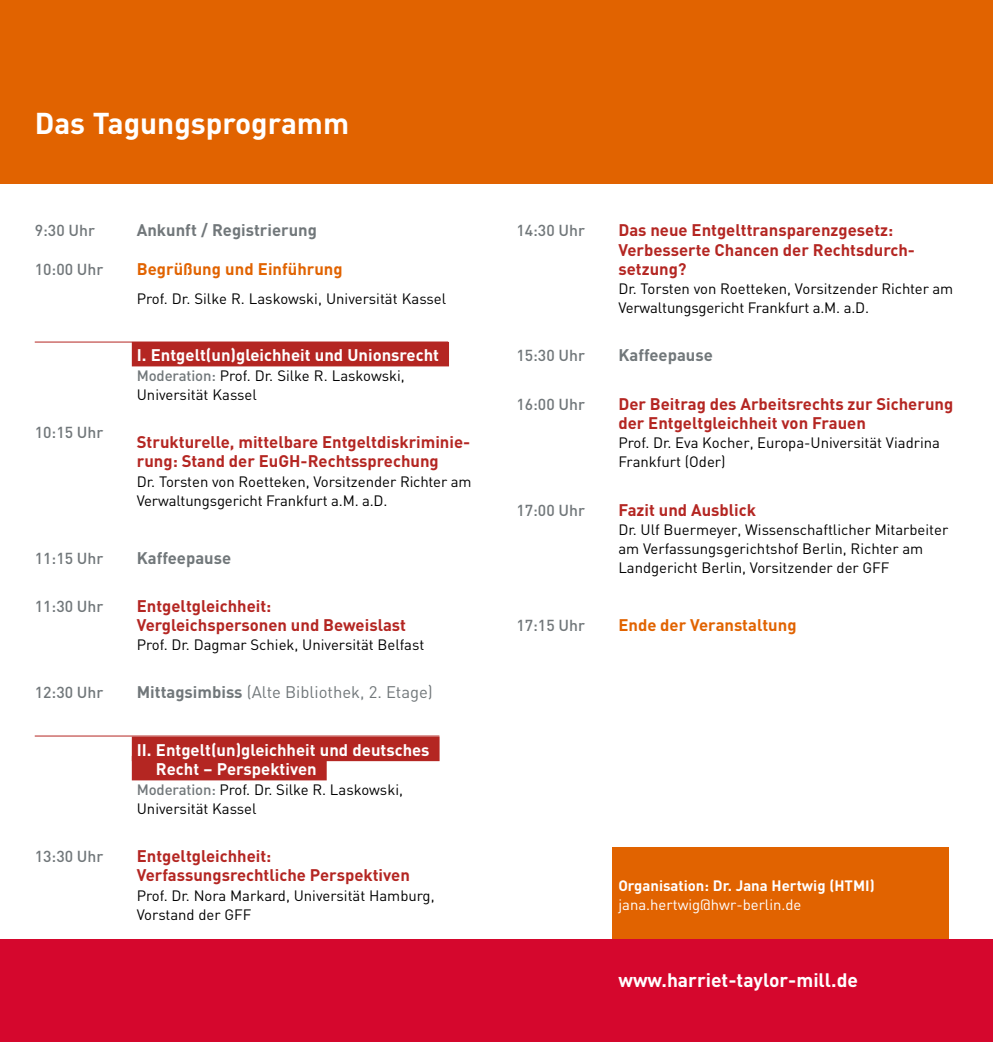
<style>
.page{position:relative;width:993px;height:1042px;background:#fff}
.page>*{position:absolute;margin:0;border:0;box-sizing:border-box;transform-origin:0 0}
.t1{font:700 29.75px "DIN";color:#fff}
.t2{font:700 19.25px "DIN";color:#fff}
.t3{font:700 16.62px/19.2px "DIN";color:#b42622}
.t4{font:700 16.62px/19.2px "DIN";color:#fff}
.t5{font:700 16.62px "DIN";color:#71777a}
.t6{font:700 16.62px "DIN";color:#e16300}
.t7{font:16.62px "DIN";color:#71777a}
.t8{font:500 15.75px "DIN";color:#71777a}
.t9{font:14.88px/19.2px "DIN";color:#000}
.t10{font:700 14.88px "DIN";color:#fff}
.t11{font:14.88px "DIN";color:#fff}
.s1{font-weight:500;color:#71777a}
.s2{font-weight:700}
</style>
<div class="page">
<div style="left:612px;top:847px;width:336px;height:100px;background:#e16300"></div>
<div style="left:0;top:0;width:992px;height:184px;background:#e16300"></div>
<div style="left:0;top:940px;width:992px;height:102px;background:#d5072d"></div>
<div style="left:132px;top:342px;width:317px;height:24px;background:#b42622"></div>
<div style="left:132px;top:736px;width:307px;height:25px;background:#b42622"></div>
<div style="left:132px;top:756px;width:194px;height:24px;background:#b42622"></div>
<hr style="left:35px;top:342px;width:413px;height:1px;background:#b42622">
<hr style="left:35px;top:735px;width:404px;height:1px;background:#b42622">
<h1 class="t1" style="left:35px;top:104px;width:316px">Das Tagungsprogramm</h1>
<p class="t8" style="left:35px;top:221px;width:62px">9:30 Uhr</p>
<p class="t8" style="left:35px;top:259px;width:70px">10:00 Uhr</p>
<p class="t8" style="left:35px;top:423px;width:70px">10:15 Uhr</p>
<p class="t8" style="left:35px;top:548px;width:70px">11:15 Uhr</p>
<p class="t8" style="left:35px;top:596px;width:70px">11:30 Uhr</p>
<p class="t8" style="left:35px;top:682px;width:70px">12:30 Uhr</p>
<p class="t8" style="left:35px;top:846px;width:70px">13:30 Uhr</p>
<p class="t5" style="left:137px;top:219px;width:182px">Ankunft / Registrierung</p>
<p class="t6" style="left:137px;top:258px;width:207px">Begrüßung und Einführung</p>
<p class="t9" style="left:137px;top:288px;width:311px">Prof. Dr. Silke R. Laskowski, Universität Kassel</p>
<p class="t4" style="left:137px;top:345px;width:304px">I. Entgelt(un)gleichheit und Unionsrecht</p>
<p class="t9" style="left:137px;top:365px;width:269px"><span class="s1">Moderation:</span> Prof. Dr. Silke R. Laskowski,<br>Universität Kassel</p>
<p class="t3" style="left:137px;top:432px;width:335px">Strukturelle, mittelbare Entgeltdiskriminie&shy;rung: Stand der EuGH-Rechtssprechung</p>
<p class="t9" style="left:137px;top:471px;width:336px">Dr. Torsten von Roetteken, Vorsitzender Richter am<br>Verwaltungsgericht Frankfurt a.M. a.D.</p>
<p class="t5" style="left:137px;top:547px;width:96px">Kaffeepause</p>
<p class="t3" style="left:137px;top:595px;width:270px">Entgeltgleichheit:<br>Vergleichspersonen und Beweislast</p>
<p class="t9" style="left:137px;top:635px;width:289px">Prof. Dr. Dagmar Schiek, Universität Belfast</p>
<p class="t7" style="left:137px;top:682px;width:297px"><span class="s2">Mittagsimbiss</span> (Alte Bibliothek, 2. Etage)</p>
<p class="t4" style="left:156px;top:740px;width:275px;text-indent:-19px">II. Entgelt(un)gleichheit und deutsches<br>Recht – Perspektiven</p>
<p class="t9" style="left:137px;top:779px;width:268px"><span class="s1">Moderation:</span> Prof. Dr. Silke R. Laskowski,<br>Universität Kassel</p>
<p class="t3" style="left:137px;top:846px;width:274px">Entgeltgleichheit:<br>Verfassungsrechtliche Perspektiven</p>
<p class="t9" style="left:137px;top:885px;width:299px">Prof. Dr. Nora Markard, Universität Hamburg,<br>Vorstand der GFF</p>
<p class="t8" style="left:516px;top:221px;width:70px">14:30 Uhr</p>
<p class="t8" style="left:516px;top:346px;width:70px">15:30 Uhr</p>
<p class="t8" style="left:516px;top:394px;width:70px">16:00 Uhr</p>
<p class="t8" style="left:516px;top:500px;width:70px">17:00 Uhr</p>
<p class="t8" style="left:516px;top:615px;width:70px">17:15 Uhr</p>
<p class="t3" style="left:618px;top:220px;width:298px">Das neue Entgelttransparenzgesetz:<br>Verbesserte Chancen der Rechtsdurch&shy;setzung?</p>
<p class="t9" style="left:618px;top:279px;width:336px">Dr. Torsten von Roetteken, Vorsitzender Richter am<br>Verwaltungsgericht Frankfurt a.M. a.D.</p>
<p class="t5" style="left:618px;top:345px;width:96px">Kaffeepause</p>
<p class="t3" style="left:618px;top:393px;width:336px">Der Beitrag des Arbeitsrechts zur Sicherung der Entgeltgleichheit von Frauen</p>
<p class="t9" style="left:618px;top:433px;width:323px">Prof. Dr. Eva Kocher, Europa-Universität Viadrina<br>Frankfurt (Oder)</p>
<p class="t3" style="left:618px;top:499px;width:139px">Fazit und Ausblick</p>
<p class="t9" style="left:618px;top:519px;width:331px">Dr. Ulf Buermeyer, Wissenschaftlicher Mitarbeiter am Verfassungsgerichtshof Berlin, Richter am<br>Landgericht Berlin, Vorsitzender der GFF</p>
<p class="t6" style="left:618px;top:614px;width:180px">Ende der Veranstaltung</p>
<p class="t10" style="left:618px;top:876px;width:258px">Organisation: Dr. Jana Hertwig (HTMI)</p>
<p class="t11" style="left:618px;top:895px;width:184px">jana.hertwig@hwr-berlin.de</p>
<p class="t2" style="left:618px;top:967px;width:241px">www.harriet-taylor-mill.de</p>
</div>
